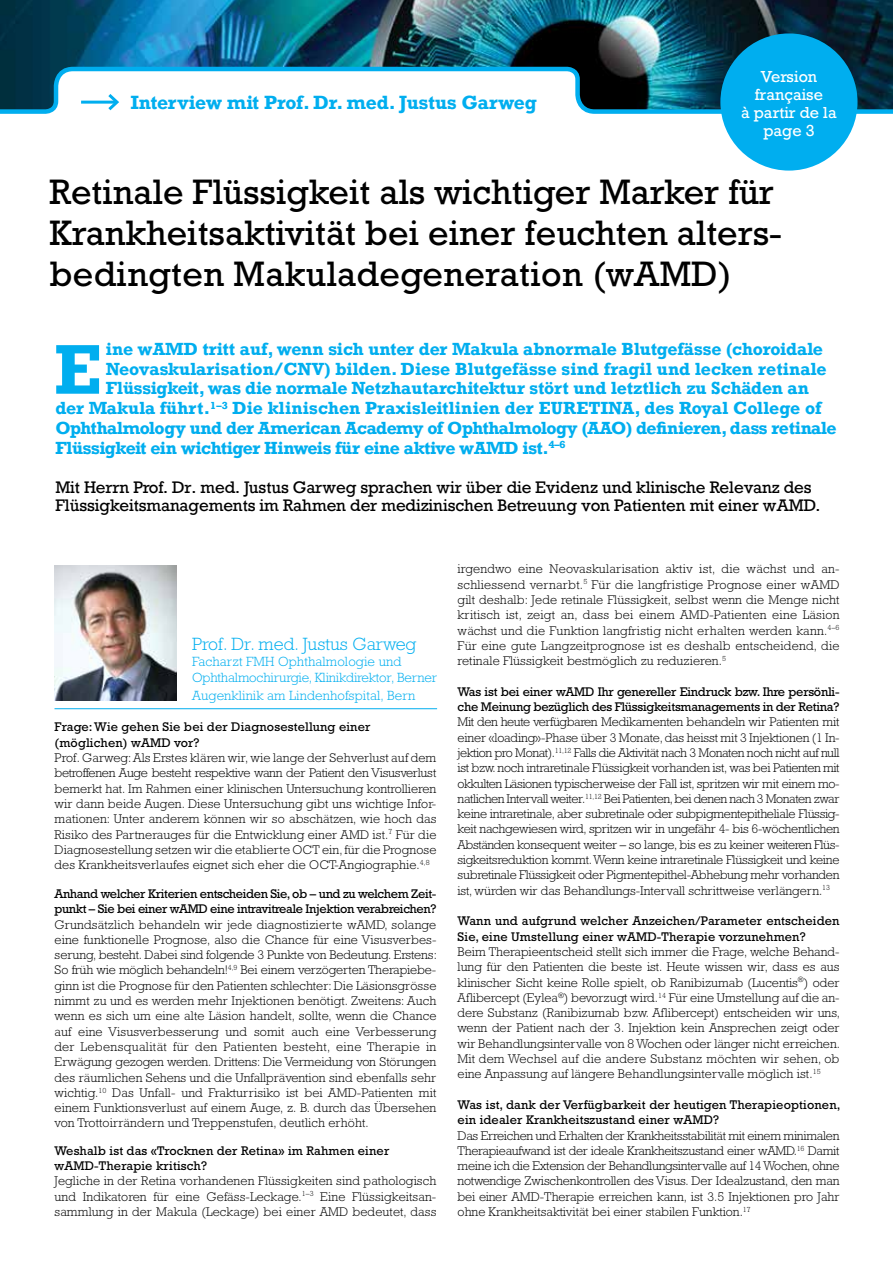
<style>
.page{position:relative;width:893px;height:1263px;background:#fff}
.page>*{position:absolute;margin:0;border:0;box-sizing:border-box;transform-origin:0 0}
.t1{font:700 66px "Rockwell";color:#00aeef}
.t2{font:35.85px/40.7px "Rockwell";color:#000}
.t3{font:700 18px "Rockwell";color:#00aeef}
.t4{font:300 18px "Rockwell";color:#00aeef}
.t5{font:700 16.5px "Rockwell";letter-spacing:-.01em;color:#00aeef}
.t6{font:700 16.5px "Rockwell";letter-spacing:-.03em;color:#00aeef}
.t7{font:700 16.5px "Rockwell";letter-spacing:.01em;color:#00aeef}
.t8{font:15.75px/18.9px "Rockwell";letter-spacing:-.01em;color:#000}
.t9{font:15px/18px "Rockwell";color:#fff;text-align:center}
.t10{font:300 13.5px/16.2px "Rockwell";letter-spacing:-.01em;color:#00aeef}
.t11{font:300 13.5px "Rockwell";letter-spacing:.01em;color:#00aeef}
.t12{font:300 12.75px/15.3px "Rockwell";letter-spacing:.01em;color:#000;text-align:justify}
.t13{font:12.75px/15.3px "Rockwell";letter-spacing:.01em;color:#000}
.t14{font:12.75px/15.3px "Rockwell";letter-spacing:-.03em;color:#000}
.t15{font:12.75px/15.3px "Rockwell";letter-spacing:-.02em;color:#000}
</style>
<div class="page">
<img style="left:0;top:0;width:893px;height:65px">
<svg style="left:0;top:65px;width:893px;height:51px"></svg>
<hr style="left:81px;top:101px;width:36px;height:3px;background:#00aeef">
<svg style="left:105px;top:91px;width:16px;height:22px"></svg>
<hr style="left:55px;top:708px;width:382px;height:1px;background:#00aeef">
<img style="left:55px;top:566px;width:121px;height:135px">
<div style="left:720px;top:33px;width:137px;height:138px;background:#00aeef;border-radius:50%"></div>
<h3 class="t3" style="left:131px;top:91px;width:407px">Interview mit Prof. Dr. med. Justus Garweg</h3>
<p class="t9" style="left:741px;top:68px;width:97px">Version française<br>à partir de la page 3</p>
<h2 class="t2" style="left:49px;top:172px;width:734px">Retinale Flüssigkeit als wichtiger Marker für<br>Krankheitsaktivität bei einer feuchten alters&shy;bedingten Makuladegeneration (wAMD)</h2>
<p class="t5" style="left:106px;top:338px;width:719px">ine wAMD tritt auf, wenn sich unter der Makula abnormale Blutgefässe (choroidale</p>
<p class="t5" style="left:106px;top:358px;width:722px">Neovaskularisation/CNV) bilden. Diese Blutgefässe sind fragil und lecken retinale</p>
<p class="t5" style="left:106px;top:378px;width:705px">Flüssigkeit, was die normale Netzhautarchitektur stört und letztlich zu Schäden an</p>
<p class="t7" style="left:55px;top:397px;width:768px">der Makula führt.<sup>1–3</sup> Die klinischen Praxisleitlinien der EURETINA, des Royal College of</p>
<p class="t6" style="left:55px;top:417px;width:783px">Ophthalmology und der American Academy of Ophthalmology (AAO) definieren, dass retinale</p>
<p class="t5" style="left:55px;top:437px;width:512px">Flüssigkeit ein wichtiger Hinweis für eine aktive wAMD ist.<sup>4–6</sup></p>
<p class="t8" style="left:55px;top:478px;width:767px">Mit Herrn Prof. Dr. med. Justus Garweg sprachen wir über die Evidenz und klinische Relevanz des<br>Flüssigkeitsmanagements im Rahmen der medizinischen Betreuung von Patienten mit einer wAMD.</p>
<h1 class="t1" style="left:54px;top:327px;width:49px">E</h1>
<h3 class="t4" style="left:192px;top:633px;width:226px">Prof. Dr. med. Justus Garweg</h3>
<p class="t10" style="left:192px;top:653px;width:247px">Facharzt FMH Ophthalmologie und<br>Ophthalmochirurgie, Klinikdirektor, Berner</p>
<p class="t11" style="left:192px;top:688px;width:225px">Augenklinik am Lindenhofspital, Bern</p>
<p class="t13" style="left:55px;top:719px;width:317px">Frage: Wie gehen Sie bei der Diagnosestellung einer (möglichen) wAMD vor?</p>
<p class="t12" style="left:55px;top:750px;width:383px">Prof. Garweg: Als Erstes klären wir, wie lange der Sehverlust auf dem betroffenen Auge besteht respektive wann der Patient den Visusverlust bemerkt hat. Im Rahmen einer klinischen Untersuchung kontrollieren wir dann beide Augen. Diese Untersuchung gibt uns wichtige Infor&shy;mationen: Unter anderem können wir so abschätzen, wie hoch das Risiko des Partnerauges für die Entwicklung einer AMD ist.<sup>7</sup> Für die Diagnosestellung setzen wir die etablierte OCT ein, für die Prognose des Krankheitsverlaufes eignet sich eher die OCT-Angiographie.<sup>4,8</sup></p>
<p class="t14" style="left:55px;top:886px;width:383px">Anhand welcher Kriterien entscheiden Sie, ob – und zu welchem Zeit&shy;punkt – Sie bei einer wAMD eine intravitreale Injektion verabreichen?</p>
<p class="t12" style="left:55px;top:916px;width:384px">Grundsätzlich behandeln wir jede diagnostizierte wAMD, solange eine funktionelle Prognose, also die Chance für eine Visusverbes&shy;serung, besteht. Dabei sind folgende 3 Punkte von Bedeutung. Erstens:<br>So früh wie möglich behandeln!<sup>4,9</sup> Bei einem verzögerten Therapiebe&shy;ginn ist die Prognose für den Patienten schlechter: Die Läsionsgrösse nimmt zu und es werden mehr Injektionen benötigt. Zweitens: Auch wenn es sich um eine alte Läsion handelt, sollte, wenn die Chance auf eine Visusverbesserung und somit auch eine Verbesserung der Lebensqualität für den Patienten besteht, eine Therapie in Erwägung gezogen werden. Drittens: Die Vermeidung von Störungen des räumlichen Sehens und die Unfallprävention sind ebenfalls sehr wichtig.<sup>10</sup> Das Unfall- und Frakturrisiko ist bei AMD-Patienten mit einem Funktionsverlust auf einem Auge, z. B. durch das Übersehen von Trottoirrändern und Treppenstufen, deutlich erhöht.</p>
<p class="t13" style="left:55px;top:1143px;width:336px">Weshalb ist das «Trocknen der Retina» im Rahmen einer wAMD-Therapie kritisch?</p>
<p class="t12" style="left:55px;top:1173px;width:383px">Jegliche in der Retina vorhandenen Flüssigkeiten sind pathologisch und Indikatoren für eine Gefäss-Leckage.<sup>1–3</sup> Eine Flüssigkeitsan&shy;sammlung in der Makula (Leckage) bei einer AMD bedeutet, dass</p>
<p class="t12" style="left:458px;top:561px;width:383px">irgendwo eine Neovaskularisation aktiv ist, die wächst und an&shy;schliessend vernarbt.<sup>5</sup> Für die langfristige Prognose einer wAMD gilt deshalb: Jede retinale Flüssigkeit, selbst wenn die Menge nicht kritisch ist, zeigt an, dass bei einem AMD-Patienten eine Läsion wächst und die Funktion langfristig nicht erhalten werden kann.<sup>4–6<br></sup>Für eine gute Langzeitprognose ist es deshalb entscheidend, die retinale Flüssigkeit bestmöglich zu reduzieren.<sup>5</sup></p>
<p class="t15" style="left:458px;top:684px;width:383px">Was ist bei einer wAMD Ihr genereller Eindruck bzw. Ihre persönli&shy;che Meinung bezüglich des Flüssigkeitsmanagements in der Retina?</p>
<p class="t12" style="left:458px;top:714px;width:383px">Mit den heute verfügbaren Medikamenten behandeln wir Patienten mit einer «loading»-Phase über 3 Monate, das heisst mit 3 Injektionen (1 In&shy;jektion pro Monat).<sup>11,12</sup> Falls die Aktivität nach 3 Monaten noch nicht auf null ist bzw. noch intraretinale Flüssigkeit vorhanden ist, was bei Patienten mit okkulten Läsionen typischerweise der Fall ist, spritzen wir mit einem mo&shy;natlichen Intervall weiter.<sup>11,12</sup> Bei Patienten, bei denen nach 3 Monaten zwar keine intraretinale, aber subretinale oder subpigmentepitheliale Flüssig&shy;keit nachgewiesen wird, spritzen wir in ungefähr 4- bis 6-wöchentlichen Abständen konsequent weiter – so lange, bis es zu keiner weiteren Flüs&shy;sigkeitsreduktion kommt. Wenn keine intraretinale Flüssigkeit und keine subretinale Flüssigkeit oder Pigmentepithel-Abhebung mehr vorhanden ist, würden wir das Behandlungs-Intervall schrittweise verlängern.<sup>13</sup></p>
<p class="t13" style="left:458px;top:913px;width:383px">Wann und aufgrund welcher Anzeichen/Parameter entscheiden<br>Sie, eine Umstellung einer wAMD-Therapie vorzunehmen?</p>
<p class="t12" style="left:458px;top:944px;width:384px">Beim Therapieentscheid stellt sich immer die Frage, welche Behand&shy;lung für den Patienten die beste ist. Heute wissen wir, dass es aus klinischer Sicht keine Rolle spielt, ob Ranibizumab (Lucentis<sup>®</sup>) oder Aflibercept (Eylea<sup>®</sup>) bevorzugt wird.<sup>14</sup> Für eine Umstellung auf die an&shy;dere Substanz (Ranibizumab bzw. Aflibercept) entscheiden wir uns, wenn der Patient nach der 3. Injektion kein Ansprechen zeigt oder wir Behandlungsintervalle von 8 Wochen oder länger nicht erreichen.<br>Mit dem Wechsel auf die andere Substanz möchten wir sehen, ob eine Anpassung auf längere Behandlungsintervalle möglich ist.<sup>15</sup></p>
<p class="t13" style="left:458px;top:1097px;width:384px">Was ist, dank der Verfügbarkeit der heutigen Therapieoptionen, ein idealer Krankheitszustand einer wAMD?</p>
<p class="t12" style="left:458px;top:1127px;width:383px">Das Erreichen und Erhalten der Krankheitsstabilität mit einem minimalen Therapieaufwand ist der ideale Krankheitszustand einer wAMD.<sup>16</sup> Damit meine ich die Extension der Behandlungsintervalle auf 14 Wochen, ohne notwendige Zwischenkontrollen des Visus. Der Idealzustand, den man bei einer AMD-Therapie erreichen kann, ist 3.5 Injektionen pro Jahr ohne Krankheitsaktivität bei einer stabilen Funktion.<sup>17</sup></p>
</div>
